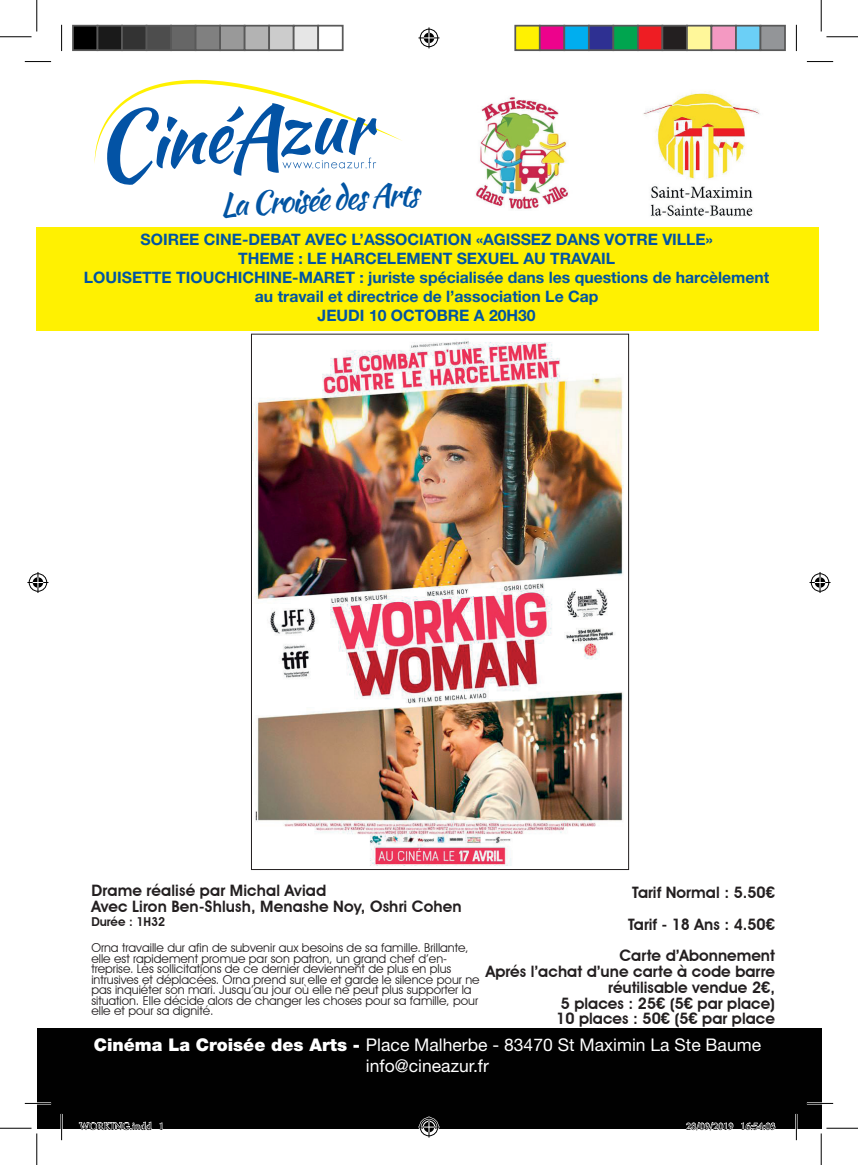
<style>
.page{position:relative;width:858px;height:1165px;background:#fff}
.page>*{position:absolute;margin:0;border:0;box-sizing:border-box;transform-origin:0 0}
.t1{font:31.5px "Kaushan Script";color:#0154a3}
.t2{font:17.5px/21px "Helvetica Neue LT Std";color:#fff;text-align:center}
.t3{font:700 15.75px/18.9px "Helvetica Neue LT Std";color:#0154a3;text-align:center}
.t4{font:600 15.75px/15.8px "Avant Garde IT Cby BT";color:#231f20;text-align:right}
.t5{font:12.25px/10.5px "Avant Garde IT Cby BT";color:#231f20}
.t6{font:600 12.25px "Avant Garde IT Cby BT";color:#231f20}
.t7{font:10.5px "Minion Pro";color:#000}
.s1{font-weight:900}
</style>
<div class="page">
<div style="left:37px;top:1028px;width:784px;height:100px;background:#010101"></div>
<svg style="left:95px;top:80px;width:307px;height:105px"></svg>
<div style="left:37px;top:227px;width:781px;height:103px;background:#fff101"></div>
<img style="left:253px;top:341px;width:371px;height:525px">
<img style="left:643px;top:91px;width:117px;height:126px">
<img style="left:475px;top:97px;width:93px;height:112px">
<hr style="left:25px;top:1102px;width:26px;height:2px;background:#fff">
<hr style="left:806px;top:1102px;width:26px;height:2px;background:#fff">
<hr style="left:60px;top:1114px;width:3px;height:26px;background:#fff">
<hr style="left:795px;top:1114px;width:2px;height:26px;background:#fff">
<svg style="left:25px;top:61px;width:26px;height:1px"></svg>
<svg style="left:806px;top:61px;width:26px;height:1px"></svg>
<svg style="left:25px;top:1103px;width:26px;height:1px"></svg>
<svg style="left:806px;top:1103px;width:26px;height:1px"></svg>
<svg style="left:61px;top:25px;width:1px;height:26px"></svg>
<svg style="left:61px;top:1114px;width:1px;height:26px"></svg>
<svg style="left:795px;top:25px;width:1px;height:26px"></svg>
<svg style="left:795px;top:1114px;width:1px;height:26px"></svg>
<hr style="left:0;top:36px;width:32px;height:1px;background:#000">
<hr style="left:826px;top:36px;width:31px;height:1px;background:#000">
<hr style="left:0;top:1128px;width:32px;height:1px;background:#000">
<hr style="left:826px;top:1128px;width:31px;height:1px;background:#000">
<hr style="left:36px;top:0;width:1px;height:32px;background:#000">
<hr style="left:36px;top:1133px;width:1px;height:32px;background:#000">
<hr style="left:820px;top:0;width:1px;height:32px;background:#000">
<hr style="left:820px;top:1133px;width:1px;height:32px;background:#000">
<svg style="left:418px;top:27px;width:21px;height:21px"></svg>
<svg style="left:418px;top:1116px;width:21px;height:21px"></svg>
<svg style="left:27px;top:572px;width:21px;height:21px"></svg>
<svg style="left:809px;top:572px;width:21px;height:21px"></svg>
<div style="left:73px;top:26px;width:24px;height:24px;background:#000"></div>
<div style="left:72px;top:25px;width:26px;height:26px;border:2px solid #595959"></div>
<div style="left:97px;top:26px;width:25px;height:24px;background:#1a1a1a"></div>
<div style="left:97px;top:25px;width:26px;height:26px;border:2px solid #595959"></div>
<div style="left:122px;top:26px;width:24px;height:24px;background:#333"></div>
<div style="left:121px;top:25px;width:26px;height:26px;border:2px solid #595959"></div>
<div style="left:146px;top:26px;width:25px;height:24px;background:#4d4d4d"></div>
<div style="left:146px;top:25px;width:26px;height:26px;border:2px solid #595959"></div>
<div style="left:171px;top:26px;width:24px;height:24px;background:#666"></div>
<div style="left:170px;top:25px;width:26px;height:26px;border:2px solid #595959"></div>
<div style="left:195px;top:26px;width:25px;height:24px;background:#808080"></div>
<div style="left:195px;top:25px;width:26px;height:26px;border:2px solid #595959"></div>
<div style="left:220px;top:26px;width:24px;height:24px;background:#999"></div>
<div style="left:219px;top:25px;width:26px;height:26px;border:2px solid #595959"></div>
<div style="left:244px;top:26px;width:25px;height:24px;background:#b3b3b3"></div>
<div style="left:244px;top:25px;width:26px;height:26px;border:2px solid #595959"></div>
<div style="left:269px;top:26px;width:24px;height:24px;background:#ccc"></div>
<div style="left:268px;top:25px;width:26px;height:26px;border:2px solid #595959"></div>
<div style="left:293px;top:26px;width:25px;height:24px;background:#e6e6e6"></div>
<div style="left:293px;top:25px;width:26px;height:26px;border:2px solid #595959"></div>
<div style="left:317px;top:25px;width:26px;height:26px;border:2px solid #595959"></div>
<div style="left:515px;top:26px;width:24px;height:24px;background:#fff101"></div>
<div style="left:514px;top:25px;width:26px;height:26px;border:2px solid #595959"></div>
<div style="left:539px;top:26px;width:25px;height:24px;background:#ed028c"></div>
<div style="left:538px;top:25px;width:27px;height:26px;border:2px solid #595959"></div>
<div style="left:564px;top:26px;width:24px;height:24px;background:#00aeef"></div>
<div style="left:563px;top:25px;width:26px;height:26px;border:2px solid #595959"></div>
<div style="left:588px;top:26px;width:25px;height:24px;background:#2e3092"></div>
<div style="left:587px;top:25px;width:27px;height:26px;border:2px solid #595959"></div>
<div style="left:613px;top:26px;width:24px;height:24px;background:#00a54f"></div>
<div style="left:612px;top:25px;width:26px;height:26px;border:2px solid #595959"></div>
<div style="left:637px;top:26px;width:25px;height:24px;background:#ee1d23"></div>
<div style="left:636px;top:25px;width:27px;height:26px;border:2px solid #595959"></div>
<div style="left:662px;top:26px;width:24px;height:24px;background:#231f20"></div>
<div style="left:661px;top:25px;width:26px;height:26px;border:2px solid #595959"></div>
<div style="left:686px;top:26px;width:25px;height:24px;background:#fff79a"></div>
<div style="left:685px;top:25px;width:27px;height:26px;border:2px solid #595959"></div>
<div style="left:711px;top:26px;width:24px;height:24px;background:#f499c2"></div>
<div style="left:710px;top:25px;width:26px;height:26px;border:2px solid #595959"></div>
<div style="left:735px;top:26px;width:25px;height:24px;background:#6bcff6"></div>
<div style="left:734px;top:25px;width:27px;height:26px;border:2px solid #595959"></div>
<div style="left:760px;top:26px;width:24px;height:24px;background:#939598"></div>
<div style="left:759px;top:25px;width:26px;height:26px;border:2px solid #595959"></div>
<svg style="left:79px;top:1121px;width:73px;height:8px"></svg>
<svg style="left:159px;top:1122px;width:4px;height:7px"></svg>
<svg style="left:685px;top:1122px;width:48px;height:7px"></svg>
<svg style="left:740px;top:1122px;width:35px;height:7px"></svg>
<h1 class="t1" style="left:219px;top:181px;width:200px;rotate:-3deg">La Croisée des Arts</h1>
<p class="t3" style="left:84px;top:229px;width:686px">SOIREE CINE-DEBAT AVEC L’ASSOCIATION «AGISSEZ DANS VOTRE VILLE»<br>THEME : LE HARCELEMENT SEXUEL AU TRAVAIL<br>LOUISETTE TIOUCHICHINE-MARET : juriste spécialisée dans les questions de harcèlement au travail et directrice de l’association Le Cap<br>JEUDI 10 OCTOBRE A 20H30</p>
<p class="t4" style="left:91px;top:882px;width:372px;text-align:left">Drame réalisé par Michal Aviad<br>Avec Liron Ben-Shlush, Menashe Noy, Oshri Cohen</p>
<p class="t6" style="left:91px;top:914px;width:75px">Durée : 1H32</p>
<p class="t5" style="left:91px;top:942px;width:389px">Orna travaille dur afin de subvenir aux besoins de sa famille. Brillante, elle est rapidement promue par son patron, un grand chef d’en&shy;treprise. Les sollicitations de ce dernier deviennent de plus en plus intrusives et déplacées. Orna prend sur elle et garde le silence pour ne pas inquiéter son mari. Jusqu’au jour où elle ne peut plus supporter la situation. Elle décide alors de changer les choses pour sa famille, pour elle et pour sa dignité.</p>
<p class="t4" style="left:619px;top:877px;width:157px;line-height:31.5px">Tarif Normal : 5.50€<br>Tarif - 18 Ans : 4.50€<br>Carte d’Abonnement</p>
<p class="t4" style="left:486px;top:963px;width:290px">Aprés l’achat d’une carte à code barre réutilisable vendue 2€,<br>5 places : 25€ (5€ par place)<br>10 places : 50€ (5€ par place</p>
<h2 class="t2" style="left:94px;top:1034px;width:668px"><span class="s1">Cinéma La Croisée des Arts -</span> Place Malherbe - 83470 St Maximin La Ste Baume info@cineazur.fr</h2>
<p class="t7" style="left:79px;top:1119px;width:86px">WORKING.indd 1</p>
<p class="t7" style="left:685px;top:1119px;width:91px">28/09/2019 16:54:03</p>
</div>
